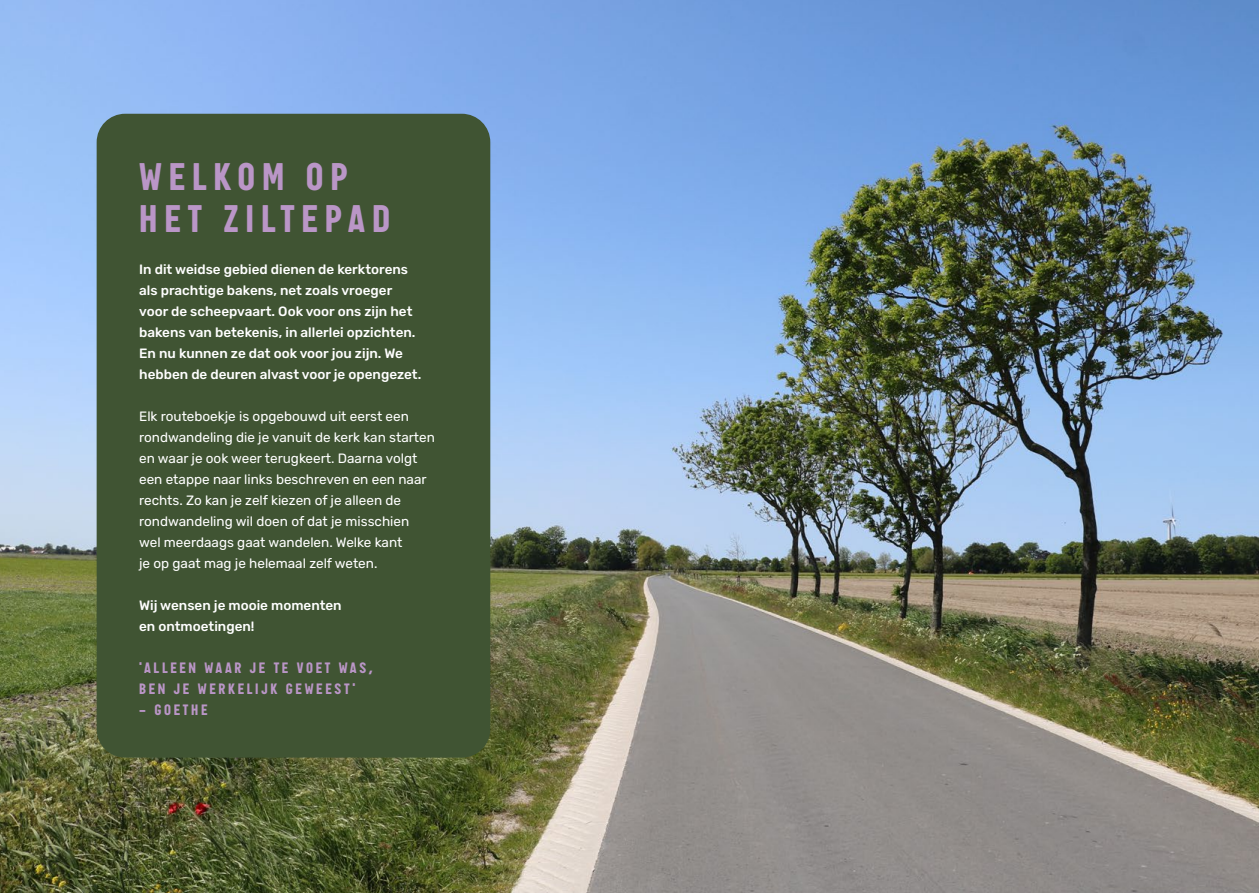
<style>
.page{position:relative;width:1259px;height:893px;background:#fff}
.page>*{position:absolute;margin:0;border:0;box-sizing:border-box;transform-origin:0 0}
.t1{font:800 34.5px/42px "Targa Pro";letter-spacing:.2em;color:#ba96c7}
.t2{font:13.5px/21px "Rubik";color:#fff}
.t3{font:500 13.5px/21px "Rubik";color:#fff}
.t4{font:800 13.5px/21px "Targa Pro";letter-spacing:.2em;color:#ba96c7}
</style>
<div class="page">
<img style="left:0;top:0;width:1259px;height:893px">
<div style="left:97px;top:114px;width:393px;height:644px;background:#405433;border-radius:28px"></div>
<h1 class="t1" style="left:139px;top:153px;width:252px">WELKOM OP<br>HET ZILTEPAD</h1>
<p class="t3" style="left:139px;top:260px;width:284px">In dit weidse gebied dienen de kerktorens als prachtige bakens, net zoals vroeger voor de scheepvaart. Ook voor ons zijn het bakens van betekenis, in allerlei opzichten.<br>En nu kunnen ze dat ook voor jou zijn. We hebben de deuren alvast voor je opengezet.</p>
<p class="t2" style="left:139px;top:407px;width:297px">Elk routeboekje is opgebouwd uit eerst een rondwandeling die je vanuit de kerk kan starten en waar je ook weer terugkeert. Daarna volgt een etappe naar links beschreven en een naar rechts. Zo kan je zelf kiezen of je alleen de rondwandeling wil doen of dat je misschien<br>wel meerdaags gaat wandelen. Welke kant<br>je op gaat mag je helemaal zelf weten.</p>
<p class="t3" style="left:139px;top:596px;width:204px">Wij wensen je mooie momenten en ontmoetingen!</p>
<p class="t4" style="left:139px;top:656px;width:235px">'ALLEEN WAAR JE TE VOET WAS,<br>BEN JE WERKELIJK GEWEEST'</p>
<p class="t4" style="left:139px;top:698px;width:70px">- GOETHE</p>
</div>
